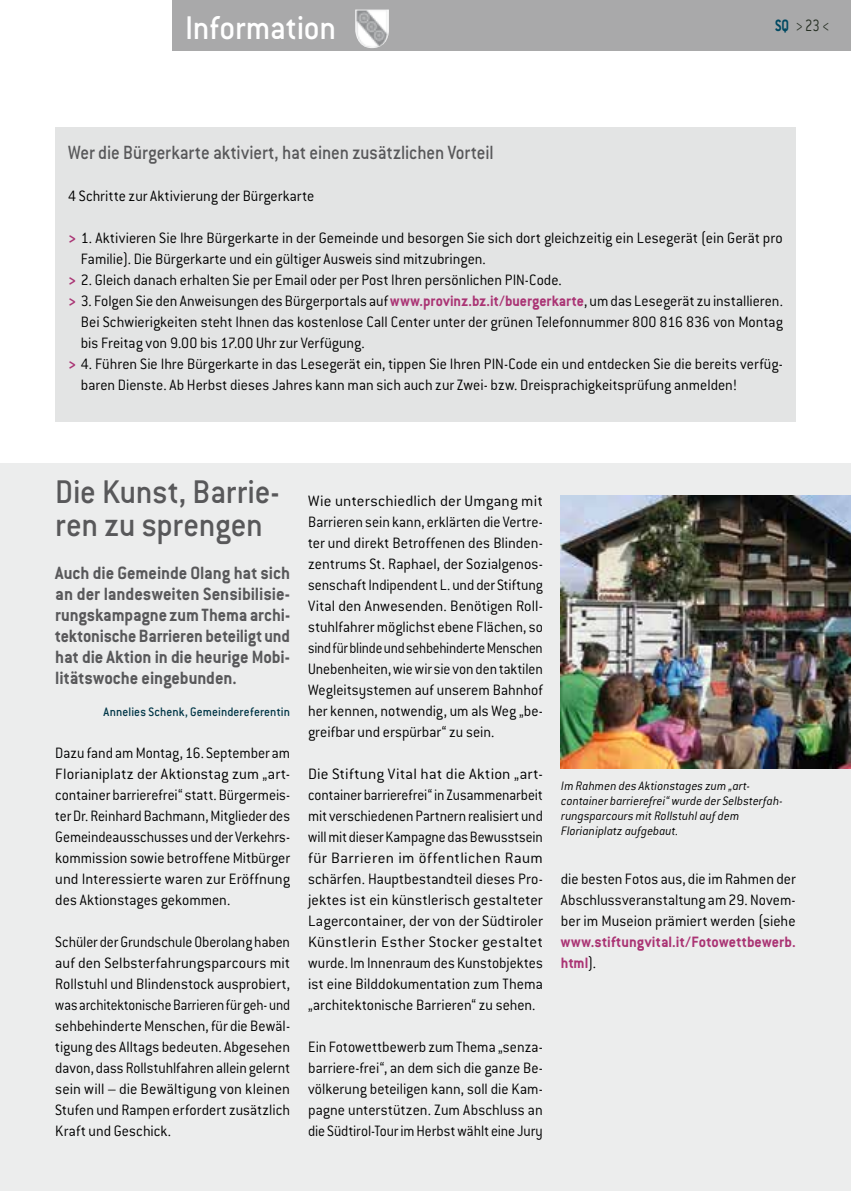
<style>
.page{position:relative;width:851px;height:1191px;background:#fff}
.page>*{position:absolute;margin:0;border:0;box-sizing:border-box;transform-origin:0 0}
.t1{font:500 36px/33px "Conduit ITC";letter-spacing:-.01em;color:#58585a;scale:.95 1}
.t2{font:500 36px "Conduit ITC";letter-spacing:-.005em;color:#fff;scale:.95 1}
.t3{font:500 21px "Conduit ITC";letter-spacing:-.005em;color:#58585a;scale:.9 1}
.t4{font:700 19.5px/21px "Conduit ITC";letter-spacing:-.005em;color:#58585a;text-align:justify;scale:.95 1}
.t5{font:300 18px "Conduit ITC";color:#262f23;scale:.8 1}
.t6{font:300 16.5px/21px "Conduit ITC";color:#000;text-align:justify}
.t7{font:300 16.5px/21px "Conduit ITC";color:#000;text-align:justify;scale:.95 1}
.t8{font:300 16.5px/21px "Conduit ITC";color:#000;text-align:justify;scale:.92 1}
.t9{font:300 16.5px/21px "Conduit ITC";color:#000;text-align:justify;scale:.94 1}
.t10{font:300 16.5px "Conduit ITC";color:#000;scale:.96 1}
.t11{font:700 16.5px/21px "Conduit ITC";letter-spacing:.01em;color:#aa3474}
.t12{font:italic 300 13.5px/15px "Conduit ITC";letter-spacing:.01em;color:#000;scale:.95 1}
.t13{font:500 13.5px "Conduit ITC";letter-spacing:.005em;color:#003647;scale:.95 1}
.s1{font-weight:700;color:#004962}
.s2{font-weight:700;color:#aa3474}
.s3{font-weight:300;color:#000}
</style>
<div class="page">
<div style="left:173px;top:0;width:677px;height:51px;background:#a9a9aa"></div>
<div style="left:0;top:464px;width:850px;height:727px;background:#eceded"></div>
<img style="left:355px;top:10px;width:34px;height:38px">
<div style="left:55px;top:128px;width:740px;height:294px;background:#e3e4e4"></div>
<img style="left:561px;top:495px;width:289px;height:273px">
<h1 class="t2" style="left:185px;top:7px;width:160px">Information</h1>
<p class="t5" style="left:775px;top:16px;width:70px"><span class="s1">SQ</span> &gt; 23 &lt;</p>
<p class="t3" style="left:68px;top:141px;width:474px">Wer die Bürgerkarte aktiviert, hat einen zusätzlichen Vorteil</p>
<p class="t7" style="left:68px;top:185px;width:261px">4 Schritte zur Aktivierung der Bürgerkarte</p>
<p class="t10" style="left:68px;top:229px;width:745px"><span class="s2">&gt;</span> 1. Aktivieren Sie Ihre Bürgerkarte in der Gemeinde und besorgen Sie sich dort gleichzeitig ein Lesegerät (ein Gerät pro</p>
<p class="t7" style="left:81px;top:248px;width:428px">Familie). Die Bürgerkarte und ein gültiger Ausweis sind mitzubringen.</p>
<p class="t7" style="left:68px;top:269px;width:521px"><span class="s2">&gt;</span> 2. Gleich danach erhalten Sie per Email oder per Post Ihren persönlichen PIN-Code.</p>
<p class="t7" style="left:68px;top:290px;width:753px"><span class="s2">&gt;</span> 3. Folgen Sie den Anweisungen des Bürgerportals auf <span class="s2">www.provinz.bz.it/buergerkarte</span>, um das Lesegerät zu installieren.</p>
<p class="t10" style="left:81px;top:313px;width:732px">Bei Schwierigkeiten steht Ihnen das kostenlose Call Center unter der grünen Telefonnummer 800 816 836 von Montag</p>
<p class="t7" style="left:81px;top:332px;width:300px">bis Freitag von 9.00 bis 17.00 Uhr zur Verfügung.</p>
<p class="t7" style="left:68px;top:353px;width:753px"><span class="s2">&gt;</span> 4. Führen Sie Ihre Bürgerkarte in das Lesegerät ein, tippen Sie Ihren PIN-Code ein und entdecken Sie die bereits verfüg-</p>
<p class="t7" style="left:81px;top:374px;width:691px">baren Dienste. Ab Herbst dieses Jahres kann man sich auch zur Zwei- bzw. Dreisprachigkeitsprüfung anmelden!</p>
<h1 class="t1" style="left:55px;top:475px;width:238px">Die Kunst, Barrie&shy;ren zu sprengen</h1>
<p class="t4" style="left:55px;top:562px;width:248px">Auch die Gemeinde Olang hat sich an der landesweiten Sensibilisie&shy;rungskampagne zumThema archi&shy;tektonischeBarrieren beteiligt und hat die Aktion in die heurige Mobi&shy;litätswoche eingebunden.</p>
<p class="t13" style="left:103px;top:704px;width:198px">Annelies Schenk, Gemeindereferentin</p>
<p class="t9" style="left:55px;top:742px;width:251px">Dazu fand am Montag, 16. September am Florianiplatz der Aktionstag zum „art&shy;container barrierefrei“ statt. Bürgermeis&shy;ter Dr. Reinhard Bachmann, Mitglieder des Gemeindeausschusses und der Verkehrs&shy;kommission sowie betroffene Mitbürger und Interessierte waren zur Eröffnung des Aktionstages gekommen.</p>
<p class="t8" style="left:55px;top:931px;width:257px">Schüler der Grundschule Oberolang haben auf den Selbsterfahrungsparcours mit Rollstuhl und Blindenstock ausprobiert, was architektonische Barrieren für geh- und sehbehinderte Menschen, für die Bewäl&shy;tigung des Alltags bedeuten. Abgesehen davon, dass Rollstuhlfahren allein gelernt sein will – die Bewältigung von kleinen Stufen und Rampen erfordert zusätzlich Kraft und Geschick.</p>
<p class="t6" style="left:308px;top:490px;width:236px">Wie unterschiedlich der Umgang mit Barrieren sein kann, erklärten die Vertre&shy;ter und direkt Betroffenen des Blinden&shy;zentrums St. Raphael, der Sozialgenos&shy;senschaft Indipendent L. und der Stiftung Vital den Anwesenden. Benötigen Roll&shy;stuhlfahrer möglichst ebene Flächen, so sind für blinde und sehbehinderte Menschen Unebenheiten, wie wir sie von den taktilen Wegleitsystemen auf unserem Bahnhof her kennen, notwendig, um als Weg „be&shy;greifbar und erspürbar“ zu sein.</p>
<p class="t6" style="left:308px;top:763px;width:236px">Die Stiftung Vital hat die Aktion „art&shy;container barrierefrei“ in Zusammenarbeit mit verschiedenen Partnern realisiert und will mit dieser Kampagne das Bewusstsein für Barrieren im öffentlichen Raum schärfen. Hauptbestandteil dieses Pro&shy;jektes ist ein künstlerisch gestalteter Lagercontainer, der von der Südtiroler Künstlerin Esther Stocker gestaltet wurde. Im Innenraum des Kunstobjektes ist eine Bilddokumentation zum Thema „architektonische Barrieren“ zu sehen.</p>
<p class="t7" style="left:308px;top:1036px;width:248px">Ein Fotowettbewerb zum Thema „senza&shy;barriere-frei“, an dem sich die ganze Be&shy;völkerung beteiligen kann, soll die Kam&shy;pagne unterstützen. Zum Abschluss an die Südtirol-Tour im Herbst wählt eine Jury</p>
<p class="t12" style="left:561px;top:778px;width:234px">Im Rahmen des Aktionstages zum „art&shy;container barrierefrei“ wurde der Selbsterfah&shy;rungsparcours mit Rollstuhl auf dem Florianiplatz aufgebaut.</p>
<p class="t7" style="left:561px;top:868px;width:248px">die besten Fotos aus, die im Rahmen der Abschlussveranstaltung am 29. Novem&shy;ber im Museion prämiert werden (siehe</p>
<p class="t11" style="left:561px;top:931px;width:236px">www.stiftungvital.it/Fotowettbewerb. html<span class="s3">).</span></p>
</div>
